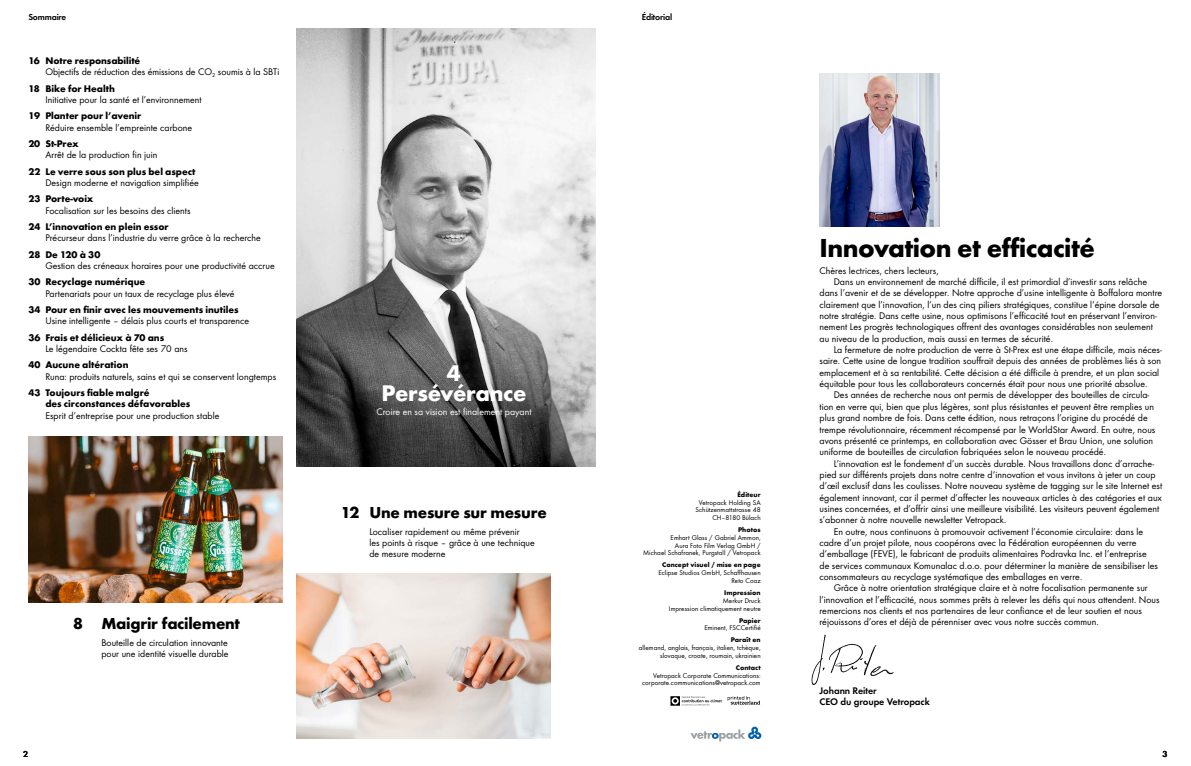
<style>
.page{position:relative;width:1191px;height:766px;background:#fff}
.page>*{position:absolute;margin:0;border:0;box-sizing:border-box;transform-origin:0 0}
.t1{font:700 27px "Futura";letter-spacing:-.02em;color:#000}
.t2{font:700 23.5px/20px "Futura";letter-spacing:-.015em;color:#fff;text-align:center}
.t3{font:700 16.5px "Futura";letter-spacing:-.015em;color:#000}
.t4{font:10px/11.3px "Futura Boo";letter-spacing:.005em;color:#000}
.t5{font:700 10px/11.3px "Futura";letter-spacing:-.005em;color:#000}
.t6{font:10px "Futura Boo";letter-spacing:.005em;color:#fff}
.t7{font:10px/11.3px "Futura Dem";letter-spacing:-.01em;color:#000}
.t8{font:9px "Futura Dem";letter-spacing:-.02em;color:#000}
.t9{font:7.1px/7.8px "Futura Boo";letter-spacing:.01em;color:#000;text-align:right}
.t10{font:700 7px "Futura";color:#000}
</style>
<div class="page">
<img style="left:28px;top:436px;width:254px;height:166px">
<img style="left:296px;top:573px;width:254px;height:165px">
<img style="left:819px;top:73px;width:120px;height:153px">
<svg style="left:690px;top:726px;width:71px;height:15px"></svg>
<img style="left:296px;top:28px;width:299px;height:438px">
<img style="left:811px;top:634px;width:83px;height:51px">
<svg style="left:670px;top:696px;width:51px;height:9px"></svg>
<svg style="left:727px;top:696px;width:33px;height:8px"></svg>
<p class="t8" style="left:28px;top:11px;width:39px">Sommaire</p>
<p class="t8" style="left:642px;top:11px;width:32px">Éditorial</p>
<p class="t5" style="left:28px;top:55px;width:113px">16 Notre responsabilité</p>
<p class="t4" style="left:45px;top:66px;width:235px">Objectifs de réduction des émissions de CO<sub>2</sub> soumis à la SBTi</p>
<p class="t5" style="left:28px;top:82px;width:88px">18 Bike for Health</p>
<p class="t4" style="left:45px;top:94px;width:158px">Initiative pour la santé et l’environnement</p>
<p class="t5" style="left:28px;top:110px;width:114px">19 Planter pour l’avenir</p>
<p class="t4" style="left:45px;top:122px;width:148px">Réduire ensemble l’empreinte carbone</p>
<p class="t5" style="left:28px;top:138px;width:52px">20 St-Prex</p>
<p class="t4" style="left:45px;top:149px;width:114px">Arrêt de la production fin juin</p>
<p class="t5" style="left:28px;top:165px;width:169px">22 Le verre sous son plus bel aspect</p>
<p class="t4" style="left:45px;top:177px;width:155px">Design moderne et navigation simplifiée</p>
<p class="t5" style="left:28px;top:193px;width:67px">23 Porte-voix</p>
<p class="t4" style="left:45px;top:204px;width:147px">Focalisation sur les besoins des clients</p>
<p class="t5" style="left:28px;top:221px;width:142px">24 L’innovation en plein essor</p>
<p class="t4" style="left:45px;top:232px;width:217px">Précurseur dans l’industrie du verre grâce à la recherche</p>
<p class="t5" style="left:28px;top:248px;width:73px">28 De 120 à 30</p>
<p class="t4" style="left:45px;top:260px;width:231px">Gestion des créneaux horaires pour une productivité accrue</p>
<p class="t5" style="left:28px;top:276px;width:118px">30 Recyclage numérique</p>
<p class="t4" style="left:45px;top:287px;width:191px">Partenariats pour un taux de recyclage plus élevé</p>
<p class="t5" style="left:28px;top:304px;width:212px">34 Pour en finir avec les mouvements inutiles</p>
<p class="t4" style="left:45px;top:315px;width:205px">Usine intelligente – délais plus courts et transparence</p>
<p class="t5" style="left:28px;top:331px;width:137px">36 Frais et délicieux à 70 ans</p>
<p class="t4" style="left:45px;top:343px;width:144px">Le légendaire Cockta fête ses 70 ans</p>
<p class="t5" style="left:28px;top:359px;width:102px">40 Aucune altération</p>
<p class="t4" style="left:45px;top:370px;width:232px">Runa: produits naturels, sains et qui se conservent longtemps</p>
<p class="t5" style="left:45px;top:387px;width:146px;text-indent:-17px">43 Toujours fiable malgré<br>des circonstances défavorables</p>
<p class="t4" style="left:45px;top:409px;width:175px">Esprit d’entreprise pour une production stable</p>
<h3 class="t3" style="left:73px;top:613px;width:169px">8 Maigrir facilement</h3>
<p class="t4" style="left:101px;top:636px;width:129px">Bouteille de circulation innovante pour une identité visuelle durable</p>
<h2 class="t2" style="left:381px;top:362px;width:146px">4<br>Persévérance</h2>
<p class="t6" style="left:376px;top:405px;width:157px">Croire en sa vision est finalement payant</p>
<h3 class="t3" style="left:341px;top:501px;width:207px">12 Une mesure sur mesure</h3>
<p class="t4" style="left:369px;top:525px;width:167px">Localiser rapidement ou même prévenir<br>les points à risque – grâce à une technique de mesure moderne</p>
<p class="t10" style="left:737px;top:490px;width:25px">Éditeur</p>
<p class="t9" style="left:695px;top:498px;width:67px">Vetropack Holding SA<br>Schützenmattstrasse 48<br>CH–8180 Bülach</p>
<p class="t10" style="left:738px;top:525px;width:24px">Photos</p>
<p class="t9" style="left:643px;top:533px;width:119px">Emhart Glass / Gabriel Ammon,<br>Aura Foto Film Verlag GmbH /<br>Michael Schafranek, Purgstall / Vetropack</p>
<p class="t10" style="left:662px;top:560px;width:100px">Concept visuel / mise en page</p>
<p class="t9" style="left:658px;top:568px;width:104px">Eclipse Studios GmbH, Schaffhausen<br>Reto Coaz</p>
<p class="t10" style="left:724px;top:588px;width:38px">Impression</p>
<p class="t9" style="left:669px;top:596px;width:93px">Merkur Druck<br>Impression climatiquement neutre</p>
<p class="t10" style="left:739px;top:615px;width:23px">Papier</p>
<p class="t9" style="left:704px;top:623px;width:58px">Eminent, FSCCertifié</p>
<p class="t10" style="left:730px;top:635px;width:31px">Paraît en</p>
<p class="t9" style="left:638px;top:643px;width:123px">allemand, anglais, français, italien, tchèque, slovaque, croate, roumain, ukrainien</p>
<p class="t10" style="left:736px;top:663px;width:26px">Contact</p>
<p class="t9" style="left:642px;top:671px;width:120px">Vetropack Corporate Communications: corporate.communications@vetropack.com</p>
<h1 class="t1" style="left:819px;top:231px;width:277px">Innovation et efficacité</h1>
<p class="t4" style="left:819px;top:264px;width:121px">Chères lectrices, chers lecteurs,</p>
<p class="t4" style="left:833px;top:276px;width:315px">Dans un environnement de marché difficile, il est primordial d’investir sans relâche</p>
<p class="t4" style="left:819px;top:287px;width:344px">dans l’avenir et de se développer. Notre approche d’usine intelligente à Boffalora montre</p>
<p class="t4" style="left:819px;top:298px;width:342px">clairement que l’innovation, l’un des cinq piliers stratégiques, constitue l’épine dorsale de</p>
<p class="t4" style="left:819px;top:310px;width:339px">notre stratégie. Dans cette usine, nous optimisons l’efficacité tout en préservant l’environ-</p>
<p class="t4" style="left:819px;top:321px;width:335px">nement Les progrès technologiques offrent des avantages considérables non seulement</p>
<p class="t4" style="left:819px;top:332px;width:235px">au niveau de la production, mais aussi en termes de sécurité.</p>
<p class="t4" style="left:833px;top:344px;width:330px">La fermeture de notre production de verre à St-Prex est une étape difficile, mais néces-</p>
<p class="t4" style="left:819px;top:355px;width:343px">saire. Cette usine de longue tradition souffrait depuis des années de problèmes liés à son</p>
<p class="t4" style="left:819px;top:366px;width:341px">emplacement et à sa rentabilité. Cette décision a été difficile à prendre, et un plan social</p>
<p class="t4" style="left:819px;top:378px;width:329px">équitable pour tous les collaborateurs concernés était pour nous une priorité absolue.</p>
<p class="t4" style="left:833px;top:389px;width:317px">Des années de recherche nous ont permis de développer des bouteilles de circula-</p>
<p class="t4" style="left:819px;top:400px;width:336px">tion en verre qui, bien que plus légères, sont plus résistantes et peuvent être remplies un</p>
<p class="t4" style="left:819px;top:412px;width:330px">plus grand nombre de fois. Dans cette édition, nous retraçons l’origine du procédé de</p>
<p class="t4" style="left:819px;top:423px;width:337px">trempe révolutionnaire, récemment récompensé par le WorldStar Award. En outre, nous</p>
<p class="t4" style="left:819px;top:434px;width:335px">avons présenté ce printemps, en collaboration avec Gösser et Brau Union, une solution</p>
<p class="t4" style="left:819px;top:446px;width:288px">uniforme de bouteilles de circulation fabriquées selon le nouveau procédé.</p>
<p class="t4" style="left:833px;top:457px;width:322px">L’innovation est le fondement d’un succès durable. Nous travaillons donc d’arrache-</p>
<p class="t4" style="left:819px;top:468px;width:337px">pied sur différents projets dans notre centre d‘innovation et vous invitons à jeter un coup</p>
<p class="t4" style="left:819px;top:480px;width:344px">d’œil exclusif dans les coulisses. Notre nouveau système de tagging sur le site Internet est</p>
<p class="t4" style="left:819px;top:491px;width:344px">également innovant, car il permet d’affecter les nouveaux articles à des catégories et aux</p>
<p class="t4" style="left:819px;top:503px;width:341px">usines concernées, et d’offrir ainsi une meilleure visibilité. Les visiteurs peuvent également</p>
<p class="t4" style="left:819px;top:514px;width:188px">s’abonner à notre nouvelle newsletter Vetropack.</p>
<p class="t4" style="left:833px;top:525px;width:311px">En outre, nous continuons à promouvoir activement l’économie circulaire: dans le</p>
<p class="t4" style="left:819px;top:537px;width:318px">cadre d’un projet pilote, nous coopérons avec la Fédération européennen du verre</p>
<p class="t4" style="left:819px;top:548px;width:329px">d’emballage (FEVE), le fabricant de produits alimentaires Podravka Inc. et l’entreprise</p>
<p class="t4" style="left:819px;top:559px;width:340px">de services communaux Komunalac d.o.o. pour déterminer la manière de sensibiliser les</p>
<p class="t4" style="left:819px;top:571px;width:264px">consommateurs au recyclage systématique des emballages en verre.</p>
<p class="t4" style="left:833px;top:582px;width:316px">Grâce à notre orientation stratégique claire et à notre focalisation permanente sur</p>
<p class="t4" style="left:819px;top:593px;width:342px">l’innovation et l’efficacité, nous sommes prêts à relever les défis qui nous attendent. Nous</p>
<p class="t4" style="left:819px;top:605px;width:324px">remercions nos clients et nos partenaires de leur confiance et de leur soutien et nous</p>
<p class="t4" style="left:819px;top:616px;width:281px">réjouissons d’ores et déjà de pérenniser avec vous notre succès commun.</p>
<p class="t7" style="left:819px;top:684px;width:112px">Johann Reiter<br>CEO du groupe Vetropack</p>
<p class="t8" style="left:23px;top:748px;width:7px">2</p>
<p class="t8" style="left:1162px;top:748px;width:7px">3</p>
</div>
